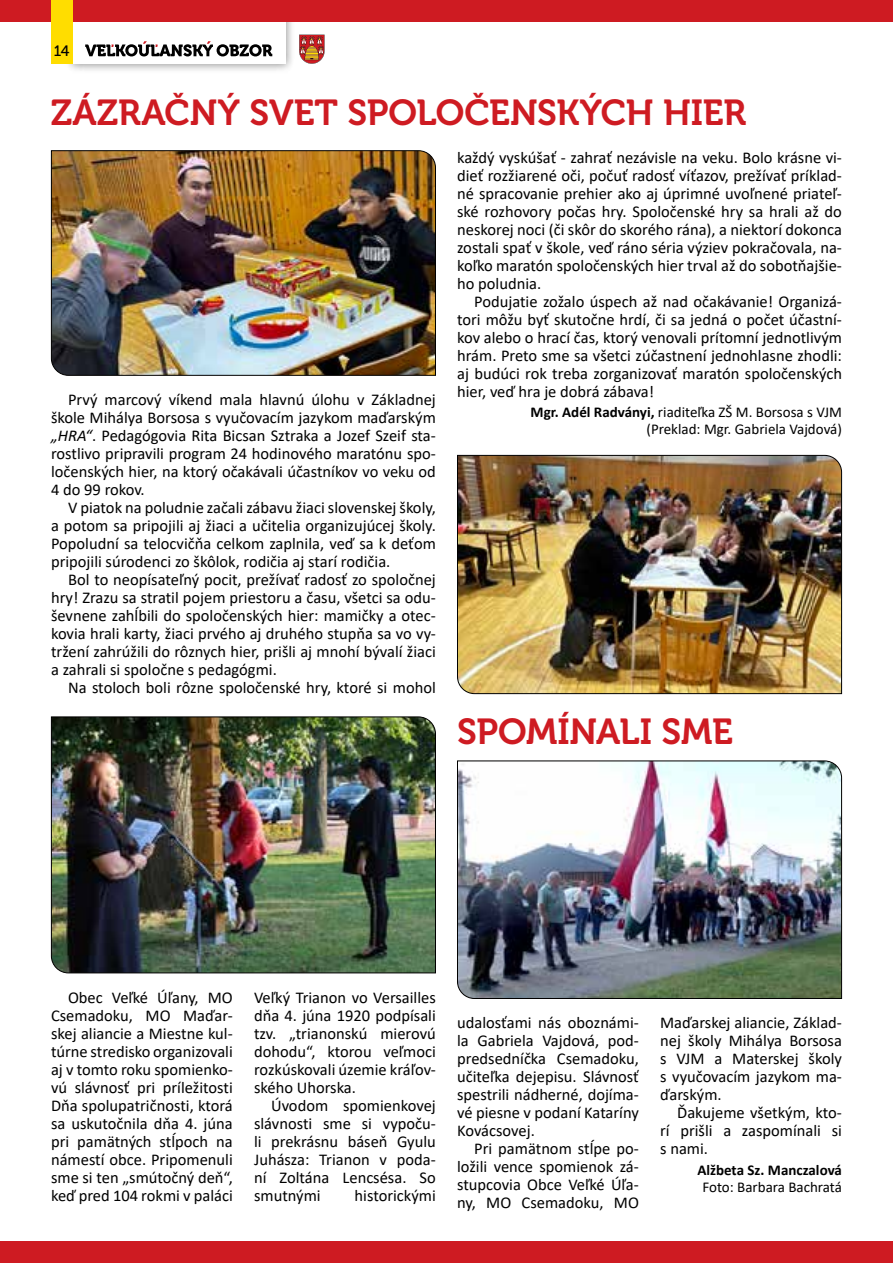
<style>
.page{position:relative;width:893px;height:1263px;background:#fff}
.page>*{position:absolute;margin:0;border:0;box-sizing:border-box;transform-origin:0 0}
.t1{font:36px "Museo 700";letter-spacing:-.005em;color:#ce1b22}
.t2{font:16.5px/18px "Calibri";color:#000;text-align:justify}
.t3{font:15px/16.5px "Calibri";color:#000;text-align:right}
.t4{font:700 15px "Calibri";color:#000}
.t5{font:15px "Museo 500";color:#000}
.s1{font-style:italic}
.s2{font-weight:700}
</style>
<div class="page">
<div style="left:63px;top:0;width:232px;height:73px;background:#000;opacity:.45"></div>
<div style="left:72px;top:0;width:214px;height:64px;background:#fff"></div>
<div style="left:0;top:0;width:893px;height:21px;background:#ce1b22"></div>
<div style="left:0;top:1242px;width:893px;height:21px;background:#ce1b22"></div>
<svg style="left:85px;top:41px;width:187px;height:15px"></svg>
<svg style="left:299px;top:35px;width:26px;height:29px"></svg>
<div style="left:51px;top:0;width:21px;height:64px;background:#fd0"></div>
<img style="left:457px;top:455px;width:385px;height:239px">
<img style="left:51px;top:150px;width:385px;height:226px">
<img style="left:457px;top:760px;width:385px;height:239px">
<img style="left:51px;top:716px;width:385px;height:258px">
<p class="t5" style="left:54px;top:42px;width:17px">14</p>
<h1 class="t1" style="left:51px;top:92px;width:697px">ZÁZRAČNÝ SVET SPOLOČENSKÝCH HIER</h1>
<p class="t2" style="left:51px;top:390px;width:386px;text-indent:17px">Prvý marcový víkend mala hlavnú úlohu v Základnej škole Mihálya Borsosa s vyučovacím jazykom maďarským <span class="s1">„HRA“</span>. Pedagógovia Rita Bicsan Sztraka a Jozef Szeif sta&shy;rostlivo pripravili program 24 hodinového maratónu spo&shy;ločenských hier, na ktorý očakávali účastníkov vo veku od 4 do 99 rokov.</p>
<p class="t2" style="left:51px;top:498px;width:386px;text-indent:17px">V piatok na poludnie začali zábavu žiaci slovenskej školy, a potom sa pripojili aj žiaci a učitelia organizujúcej školy.<br>Popoludní sa telocvičňa celkom zaplnila, veď sa k deťom pripojili súrodenci zo škôlok, rodičia aj starí rodičia.</p>
<p class="t2" style="left:51px;top:570px;width:386px;text-indent:17px">Bol to neopísateľný pocit, prežívať radosť zo spoločnej hry! Zrazu sa stratil pojem priestoru a času, všetci sa odu&shy;ševnene zahĺbili do spoločenských hier: mamičky a otec&shy;kovia hrali karty, žiaci prvého aj druhého stupňa sa vo vy&shy;tržení zahrúžili do rôznych hier, prišli aj mnohí bývalí žiaci a zahrali si spoločne s pedagógmi.</p>
<p class="t2" style="left:68px;top:678px;width:369px">Na stoloch boli rôzne spoločenské hry, ktoré si mohol</p>
<p class="t2" style="left:457px;top:148px;width:386px">každý vyskúšať - zahrať nezávisle na veku. Bolo krásne vi&shy;dieť rozžiarené oči, počuť radosť víťazov, prežívať príklad&shy;né spracovanie prehier ako aj úprimné uvoľnené priateľ&shy;ské rozhovory počas hry. Spoločenské hry sa hrali až do neskorej noci (či skôr do skorého rána), a niektorí dokonca zostali spať v škole, veď ráno séria výziev pokračovala, na&shy;koľko maratón spoločenských hier trval až do sobotňajšie&shy;ho poludnia.</p>
<p class="t2" style="left:457px;top:292px;width:386px;text-indent:17px">Podujatie zožalo úspech až nad očakávanie! Organizá&shy;tori môžu byť skutočne hrdí, či sa jedná o počet účastní&shy;kov alebo o hrací čas, ktorý venovali prítomní jednotlivým hrám. Preto sme sa všetci zúčastnení jednohlasne zhodli: aj budúci rok treba zorganizovať maratón spoločenských hier, veď hra je dobrá zábava!</p>
<p class="t3" style="left:531px;top:404px;width:313px"><span class="s2">Mgr. Adél Radványi,</span> riaditeľka ZŠ M. Borsosa s VJM (Preklad: Mgr. Gabriela Vajdová)</p>
<h1 class="t1" style="left:457px;top:711px;width:277px">SPOMÍNALI SME</h1>
<p class="t2" style="left:51px;top:988px;width:183px;text-indent:17px">Obec Veľké Úľany, MO Csemadoku, MO Maďar&shy;skej aliancie a Miestne kul&shy;túrne stredisko organizovali aj v tomto roku spomienko&shy;vú slávnosť pri príležitosti Dňa spolupatričnosti, ktorá sa uskutočnila dňa 4. júna pri pamätných stĺpoch na námestí obce. Pripomenuli sme si ten „smútočný deň“, keď pred 104 rokmi v paláci</p>
<p class="t2" style="left:254px;top:988px;width:183px">Veľký Trianon vo Versailles dňa 4. júna 1920 podpísali tzv. „trianonskú mierovú dohodu“, ktorou veľmoci rozkúskovali územie kráľov&shy;ského Uhorska.</p>
<p class="t2" style="left:254px;top:1096px;width:183px;text-indent:17px">Úvodom spomienkovej slávnosti sme si vypoču&shy;li prekrásnu báseň Gyulu Juhásza: Trianon v poda&shy;ní Zoltána Lencsésa. So smutnými</p>
<p class="t2" style="left:355px;top:1186px;width:83px">historickými</p>
<p class="t2" style="left:457px;top:1013px;width:183px">udalosťami nás oboznámi&shy;la Gabriela Vajdová, pod&shy;predsedníčka Csemadoku, učiteľka dejepisu. Slávnosť spestrili nádherné, dojíma&shy;vé piesne v podaní Kataríny Kovácsovej.</p>
<p class="t2" style="left:457px;top:1139px;width:183px;text-indent:17px">Pri pamätnom stĺpe po&shy;ložili vence spomienok zá&shy;stupcovia Obce Veľké Úľa&shy;ny, MO Csemadoku, MO</p>
<p class="t2" style="left:660px;top:1013px;width:183px">Maďarskej aliancie, Základ&shy;nej školy Mihálya Borsosa s VJM a Materskej školy s vyučovacím jazykom ma&shy;ďarským.</p>
<p class="t2" style="left:660px;top:1103px;width:183px;text-indent:17px">Ďakujeme všetkým, kto&shy;rí prišli a zaspomínali si s nami.</p>
<p class="t4" style="left:697px;top:1159px;width:146px">Alžbeta Sz. Manczalová</p>
<p class="t3" style="left:702px;top:1178px;width:141px">Foto: Barbara Bachratá</p>
</div>
